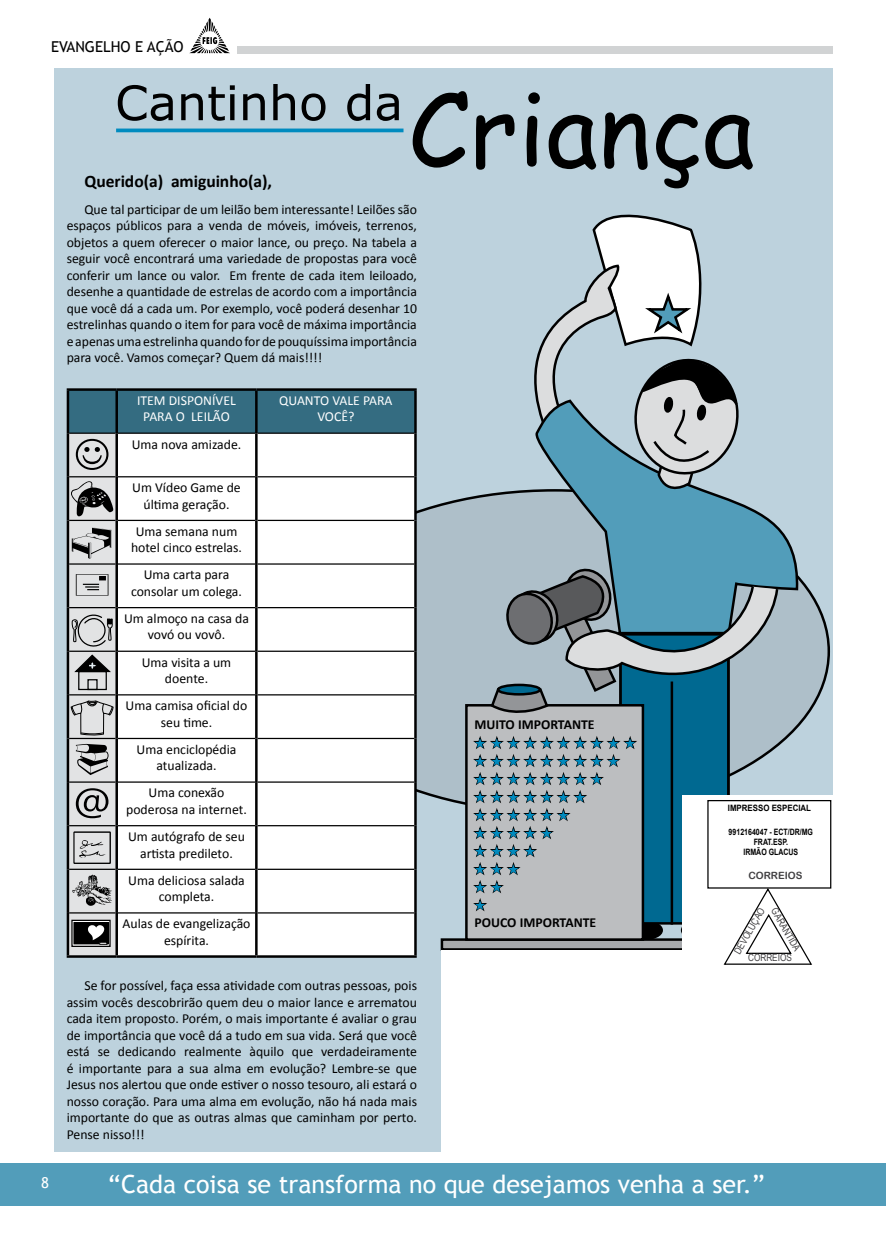
<style>
.page{position:relative;width:886px;height:1241px;background:#fff}
.page>*{position:absolute;margin:0;border:0;box-sizing:border-box;transform-origin:0 0}
.t1{font:25px "Trebuchet MS";color:#fff}
.t2{font:700 17.5px "Calibri";color:#000}
.t3{font:15px "Trebuchet MS";color:#000}
.t4{font:15px "Trebuchet MS";color:#fff}
.t5{font:13.75px/16.5px "Calibri";color:#000;text-align:center}
.t6{font:13.75px/16.5px "Calibri";color:#fff;text-align:center}
.t7{font:700 13.75px "Calibri";color:#000}
.t8{font:10px "Arial Narrow";color:#414042}
.t9{font:10px "Arial Rounded MT Bold";color:#414042}
.t10{font:700 8.75px/10px "Arial";color:#000;text-align:center;scale:.8 1}
.t11{font:700 8.75px "Arial";color:#000;scale:.9 1}
</style>
<div class="page">
<div style="left:0;top:1162px;width:886px;height:43px;background:#529dba"></div>
<div style="left:237px;top:46px;width:595px;height:7px;background:#d1d3d4"></div>
<svg style="left:189px;top:18px;width:41px;height:35px"></svg>
<div style="left:54px;top:68px;width:778px;height:1083px;background:#bdd2dd"></div>
<div style="left:280px;top:490px;width:549px;height:322px;background:#aebfc9;border-radius:50%"></div>
<svg style="left:116px;top:128px;width:287px;height:4px"></svg>
<svg style="left:118px;top:84px;width:281px;height:37px"></svg>
<svg style="left:413px;top:91px;width:340px;height:97px"></svg>
<svg style="left:579px;top:501px;width:222px;height:294px"></svg>
<div style="left:625px;top:921px;width:37px;height:17px;background:#000;border-radius:50%"></div>
<div style="left:624px;top:920px;width:39px;height:20px;border:2px solid #000;border-radius:50%"></div>
<div style="left:681px;top:920px;width:38px;height:20px;border:2px solid #000;border-radius:50%"></div>
<div style="left:442px;top:939px;width:380px;height:10px;background:#a7a9ac"></div>
<div style="left:441px;top:938px;width:382px;height:12px;border:2px solid #000"></div>
<svg style="left:484px;top:214px;width:255px;height:287px"></svg>
<hr style="left:67px;top:388px;width:50px;height:3px;background:#000">
<hr style="left:67px;top:391px;width:2px;height:42px;background:#000">
<hr style="left:117px;top:388px;width:139px;height:3px;background:#000">
<hr style="left:256px;top:388px;width:161px;height:3px;background:#000">
<hr style="left:414px;top:391px;width:3px;height:42px;background:#000">
<hr style="left:67px;top:433px;width:2px;height:43px;background:#000">
<hr style="left:414px;top:433px;width:3px;height:43px;background:#000">
<hr style="left:67px;top:476px;width:2px;height:44px;background:#000">
<hr style="left:414px;top:476px;width:3px;height:44px;background:#000">
<hr style="left:67px;top:520px;width:2px;height:44px;background:#000">
<hr style="left:414px;top:520px;width:3px;height:44px;background:#000">
<hr style="left:67px;top:564px;width:2px;height:43px;background:#000">
<hr style="left:414px;top:564px;width:3px;height:43px;background:#000">
<hr style="left:67px;top:607px;width:2px;height:44px;background:#000">
<hr style="left:414px;top:607px;width:3px;height:44px;background:#000">
<hr style="left:67px;top:651px;width:2px;height:43px;background:#000">
<hr style="left:414px;top:651px;width:3px;height:43px;background:#000">
<hr style="left:67px;top:694px;width:2px;height:44px;background:#000">
<hr style="left:414px;top:694px;width:3px;height:44px;background:#000">
<hr style="left:67px;top:738px;width:2px;height:44px;background:#000">
<hr style="left:414px;top:738px;width:3px;height:44px;background:#000">
<hr style="left:67px;top:782px;width:2px;height:43px;background:#000">
<hr style="left:414px;top:782px;width:3px;height:43px;background:#000">
<hr style="left:67px;top:825px;width:2px;height:44px;background:#000">
<hr style="left:414px;top:825px;width:3px;height:44px;background:#000">
<hr style="left:67px;top:869px;width:2px;height:43px;background:#000">
<hr style="left:414px;top:869px;width:3px;height:43px;background:#000">
<hr style="left:67px;top:912px;width:2px;height:43px;background:#000">
<hr style="left:414px;top:912px;width:3px;height:43px;background:#000">
<hr style="left:67px;top:955px;width:50px;height:2px;background:#000">
<hr style="left:117px;top:955px;width:139px;height:2px;background:#000">
<hr style="left:256px;top:955px;width:161px;height:2px;background:#000">
<div style="left:620px;top:634px;width:108px;height:289px;background:#006991"></div>
<hr style="left:671px;top:681px;width:2px;height:243px;background:#000">
<div style="left:466px;top:705px;width:177px;height:234px;background:#bcbec0"></div>
<div style="left:465px;top:704px;width:179px;height:236px;border:2px solid #000"></div>
<svg style="left:489px;top:563px;width:291px;height:156px"></svg>
<svg style="left:498px;top:684px;width:42px;height:10px"></svg>
<div style="left:497px;top:683px;width:44px;height:12px;border:2px solid #000;border-radius:50%"></div>
<div style="left:441px;top:950px;width:419px;height:207px;background:#fff"></div>
<div style="left:682px;top:795px;width:173px;height:206px;background:#fff"></div>
<svg style="left:68px;top:389px;width:347px;height:567px;background:#dadee0"></svg>
<div style="left:87px;top:679px;width:11px;height:11px;border:1px solid #000"></div>
<svg style="left:722px;top:888px;width:91px;height:77px"></svg>
<div style="left:707px;top:799px;width:124px;height:89px;border:1px solid #000"></div>
<svg style="left:473px;top:736px;width:164px;height:176px"></svg>
<p class="t3" style="left:51px;top:37px;width:134px">EVANGELHO E AÇÃO</p>
<p class="t2" style="left:84px;top:171px;width:189px">Querido(a) amiguinho(a),</p>
<p class="t5" style="left:67px;top:200px;width:352px;text-align:justify;text-indent:18px">Que tal participar de um leilão bem interessante! Leilões são espaços públicos para a venda de móveis, imóveis, terrenos, objetos a quem oferecer o maior lance, ou preço. Na tabela a seguir você encontrará uma variedade de propostas para você conferir um lance ou valor. Em frente de cada item leiloado, desenhe a quantidade de estrelas de acordo com a importância que você dá a cada um. Por exemplo, você poderá desenhar 10 estrelinhas quando o item for para você de máxima importância e apenas uma estrelinha quando for de pouquíssima importância para você. Vamos começar? Quem dá mais!!!!</p>
<p class="t6" style="left:137px;top:391px;width:100px">ITEM DISPONÍVEL<br>PARA O LEILÃO</p>
<p class="t6" style="left:279px;top:391px;width:115px">QUANTO VALE PARA<br>VOCÊ?</p>
<p class="t5" style="left:132px;top:435px;width:111px">Uma nova amizade.</p>
<p class="t5" style="left:132px;top:478px;width:110px">Um Vídeo Game de última geração.</p>
<p class="t5" style="left:131px;top:522px;width:112px">Uma semana num hotel cinco estrelas.</p>
<p class="t5" style="left:131px;top:566px;width:112px">Uma carta para consolar um colega.</p>
<p class="t5" style="left:124px;top:609px;width:127px">Um almoço na casa da vovó ou vovô.</p>
<p class="t5" style="left:142px;top:653px;width:91px">Uma visita a um doente.</p>
<p class="t5" style="left:126px;top:696px;width:123px">Uma camisa oficial do seu time.</p>
<p class="t5" style="left:137px;top:740px;width:101px">Uma enciclopédia atualizada.</p>
<p class="t5" style="left:126px;top:783px;width:122px">Uma conexão poderosa na internet.</p>
<p class="t5" style="left:128px;top:827px;width:118px">Um autógrafo de seu artista predileto.</p>
<p class="t5" style="left:128px;top:871px;width:118px">Uma deliciosa salada completa.</p>
<p class="t5" style="left:123px;top:914px;width:129px">Aulas de evangelização espírita.</p>
<p class="t5" style="left:67px;top:976px;width:352px;text-align:justify;text-indent:18px">Se for possível, faça essa atividade com outras pessoas, pois assim vocês descobrirão quem deu o maior lance e arrematou cada item proposto. Porém, o mais importante é avaliar o grau de importância que você dá a tudo em sua vida. Será que você está se dedicando realmente àquilo que verdadeiramente é importante para a sua alma em evolução? Lembre-se que Jesus nos alertou que onde estiver o nosso tesouro, ali estará o nosso coração. Para uma alma em evolução, não há nada mais importante do que as outras almas que caminham por perto.<br>Pense nisso!!!</p>
<p class="t7" style="left:474px;top:716px;width:122px">MUITO IMPORTANTE</p>
<p class="t11" style="left:728px;top:802px;width:94px">IMPRESSO ESPECIAL</p>
<p class="t10" style="left:729px;top:826px;width:107px">9912164047 - ECT/DR/MG<br>FRAT.ESP.<br>IRMÃO GLACUS</p>
<p class="t9" style="left:748px;top:869px;width:56px">CORREIOS</p>
<p class="t7" style="left:474px;top:914px;width:123px">POUCO IMPORTANTE</p>
<p class="t8" style="left:730px;top:949px;width:53px;rotate:-60deg">DEVOLUÇÃO</p>
<p class="t8" style="left:780px;top:904px;width:49px;rotate:60deg">GARANTIDA</p>
<p class="t8" style="left:748px;top:949px;width:45px">CORREIOS</p>
<p class="t4" style="left:41px;top:1173px;width:9px">8</p>
<h1 class="t1" style="left:108px;top:1168px;width:658px">“Cada coisa se transforma no que desejamos venha a ser.”</h1>
</div>
